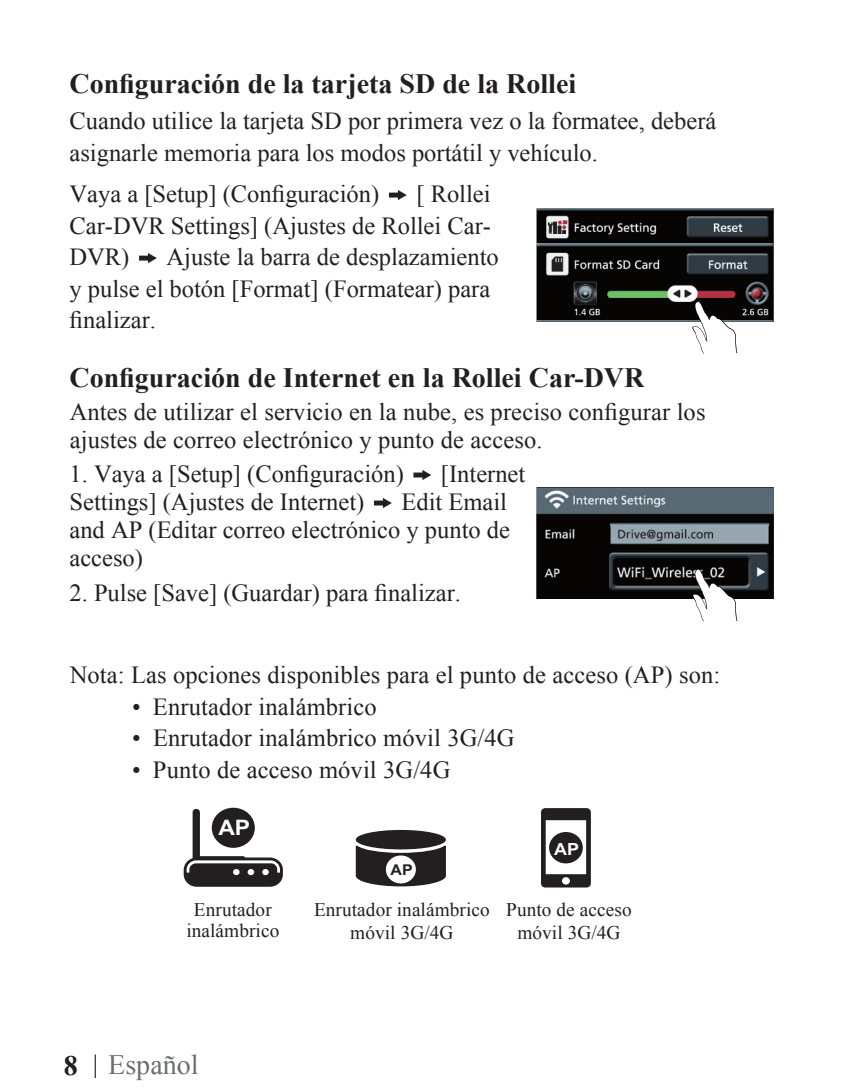
<style>
.page{position:relative;width:844px;height:1092px;background:#fff}
.page>*{position:absolute;margin:0;border:0;box-sizing:border-box;transform-origin:0 0}
.t1{font:700 28px "Times New Roman";color:#231f20}
.t2{font:28px "Times New Roman";color:#6c6d70}
.t3{font:24.5px/31.5px "Times New Roman";color:#231f20}
.t4{font:700 21.35px "Arial";color:#fff;scale:1.07 1}
.t5{font:19.25px/23.1px "Times New Roman";letter-spacing:.005em;color:#231f20;text-align:center}
.t6{font:700 18.55px "Arial";color:#fff;scale:1.07 1}
.t7{font:700 16.8px "Arial";color:#fff;scale:1.07 1}
.t8{font:700 15.05px "Arial";color:#231f20;scale:1.07 1}
.s1{font-weight:700;color:#231f20}
.s2{font-family:"Adobe Ming Std";font-weight:300;color:#231f20}
</style>
<div class="page">
<img style="left:536px;top:487px;width:237px;height:111px">
<svg style="left:691px;top:567px;width:46px;height:54px"></svg>
<svg style="left:413px;top:470px;width:18px;height:10px"></svg>
<svg style="left:374px;top:498px;width:18px;height:10px"></svg>
<img style="left:536px;top:209px;width:237px;height:112px">
<svg style="left:691px;top:299px;width:46px;height:54px"></svg>
<svg style="left:389px;top:190px;width:17px;height:10px"></svg>
<svg style="left:139px;top:253px;width:18px;height:10px"></svg>
<svg style="left:184px;top:808px;width:99px;height:78px"></svg>
<div style="left:355px;top:829px;width:91px;height:20px;background:#231f20;border-radius:50%"></div>
<svg style="left:355px;top:845px;width:91px;height:41px"></svg>
<div style="left:386px;top:855px;width:30px;height:28px;background:#fff;border-radius:50%"></div>
<svg style="left:541px;top:808px;width:49px;height:79px"></svg>
<div style="left:549px;top:831px;width:33px;height:32px;background:#231f20;border-radius:50%"></div>
<p class="t1" style="left:69px;top:64px;width:508px">Configuración de la tarjeta SD de la Rollei</p>
<p class="t3" style="left:69px;top:105px;width:648px">Cuando utilice la tarjeta SD por primera vez o la formatee, deberá asignarle memoria para los modos portátil y vehículo.</p>
<p class="t3" style="left:69px;top:178px;width:311px">Vaya a [Setup] (Configuración)</p>
<p class="t3" style="left:69px;top:178px;width:423px;text-align:justify;text-indent:347px">[ Rollei Car-DVR Settings] (Ajustes de Rollei Car-DVR)</p>
<p class="t3" style="left:69px;top:241px;width:430px;text-indent:97px">Ajuste la barra de desplazamiento y pulse el botón [Format] (Formatear) para finalizar.</p>
<p class="t1" style="left:69px;top:358px;width:576px">Configuración de Internet en la Rollei Car-DVR</p>
<p class="t3" style="left:70px;top:398px;width:637px;line-height:28px">Antes de utilizar el servicio en la nube, es preciso configurar los ajustes de correo electrónico y punto de acceso.</p>
<p class="t3" style="left:69px;top:457px;width:336px">1. Vaya a [Setup] (Configuración)</p>
<p class="t3" style="left:441px;top:457px;width:86px">[Internet</p>
<p class="t3" style="left:69px;top:485px;width:296px">Settings] (Ajustes de Internet)</p>
<p class="t3" style="left:69px;top:487px;width:442px;line-height:28px;text-indent:332px">Edit Email and AP (Editar correo electrónico y punto de acceso)</p>
<p class="t3" style="left:69px;top:576px;width:393px">2. Pulse [Save] (Guardar) para finalizar.</p>
<p class="t3" style="left:70px;top:659px;width:652px">Nota: Las opciones disponibles para el punto de acceso (AP) son:</p>
<p class="t3" style="left:132px;top:690px;width:246px">• Enrutador inalámbrico</p>
<p class="t3" style="left:132px;top:722px;width:384px">• Enrutador inalámbrico móvil 3G/4G</p>
<p class="t3" style="left:132px;top:753px;width:319px">• Punto de acceso móvil 3G/4G</p>
<p class="t4" style="left:218px;top:808px;width:31px">AP</p>
<p class="t4" style="left:218px;top:813px;width:31px">AP</p>
<p class="t5" style="left:186px;top:898px;width:94px;line-height:21px">Enrutador inalámbrico</p>
<p class="t8" style="left:390px;top:859px;width:22px">AP</p>
<p class="t5" style="left:314px;top:897px;width:177px">Enrutador inalámbrico móvil 3G/4G</p>
<p class="t8" style="left:390px;top:865px;width:22px">AP</p>
<p class="t7" style="left:554px;top:837px;width:25px">AP</p>
<p class="t6" style="left:530px;top:841px;width:27px">AP</p>
<p class="t6" style="left:530px;top:846px;width:27px">AP</p>
<p class="t5" style="left:506px;top:897px;width:127px">Punto de acceso móvil 3G/4G</p>
<p class="t2" style="left:64px;top:1045px;width:136px"><span class="s1">8</span> <span class="s2">|</span> Español</p>
</div>
